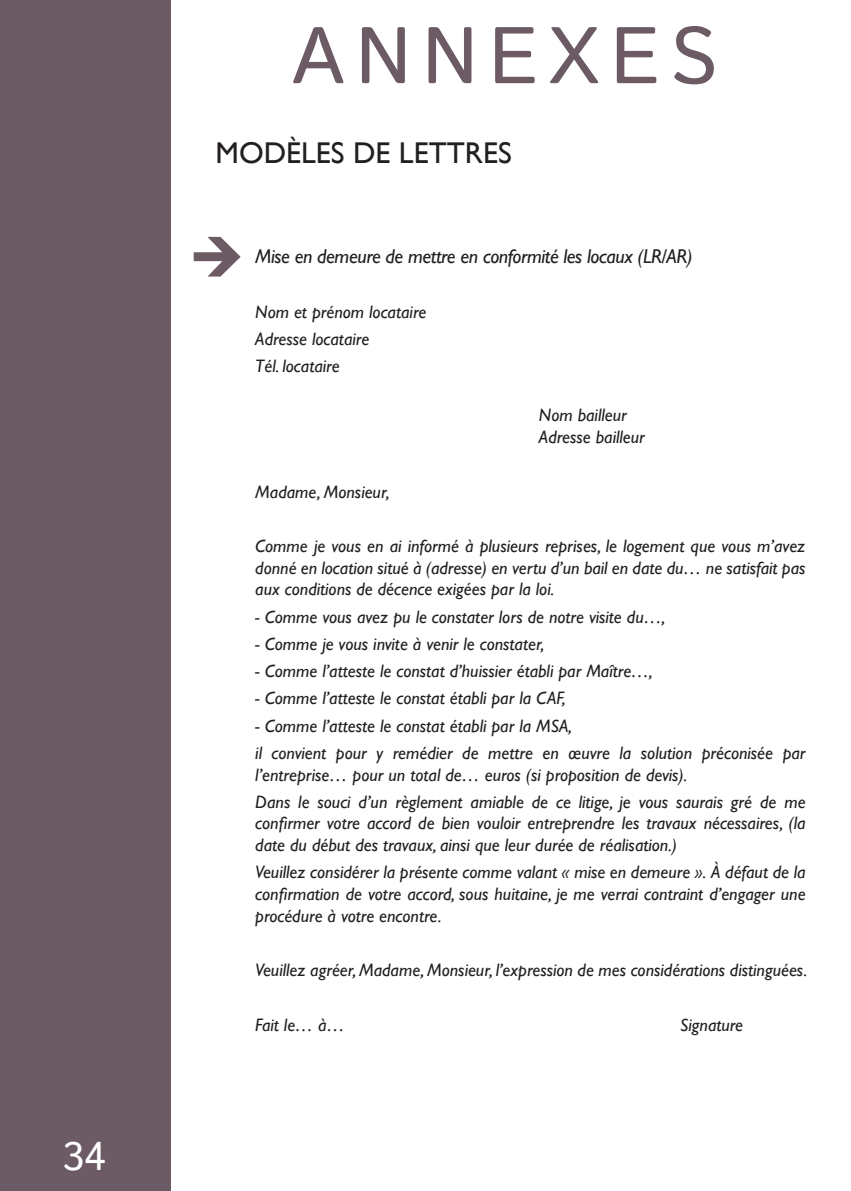
<style>
.page{position:relative;width:851px;height:1191px;background:#fff}
.page>*{position:absolute;margin:0;border:0;box-sizing:border-box;transform-origin:0 0}
.t1{font:80px "Istok";letter-spacing:.13em;color:#6c5a64}
.t2{font:40px "Istok";color:#fff}
.t3{font:30px "Gill Sans";color:#231f20}
.t4{font:italic 20px "Gill Sans";letter-spacing:-.02em;color:#231f20}
.t5{font:italic 18px/21.6px "Gill Sans";color:#231f20}
</style>
<div class="page">
<div style="left:0;top:0;width:170px;height:1191px;background:#6c5a64"></div>
<svg style="left:194px;top:237px;width:46px;height:39px"></svg>
<h2 class="t2" style="left:63px;top:1130px;width:45px">34</h2>
<h1 class="t1" style="left:292px;top:3px;width:428px">ANNEXES</h1>
<h3 class="t3" style="left:215px;top:135px;width:298px">MODÈLES DE LETTRES</h3>
<p class="t4" style="left:255px;top:245px;width:438px">Mise en demeure de mettre en conformité les locaux (LR/AR)</p>
<p class="t5" style="left:255px;top:298px;width:172px;line-height:27.2px">Nom et prénom locataire<br>Adresse locataire<br>Tél. locataire</p>
<p class="t5" style="left:539px;top:404px;width:107px">Nom bailleur<br>Adresse bailleur</p>
<p class="t5" style="left:255px;top:480px;width:136px">Madame, Monsieur,</p>
<p class="t5" style="left:255px;top:535px;width:551px;text-align:justify">Comme je vous en ai informé à plusieurs reprises, le logement que vous m’avez donné en location situé à (adresse) en vertu d’un bail en date du… ne satisfait pas aux conditions de décence exigées par la loi.</p>
<p class="t5" style="left:255px;top:605px;width:411px">- Comme vous avez pu le constater lors de notre visite du…,</p>
<p class="t5" style="left:255px;top:633px;width:291px">- Comme je vous invite à venir le constater,</p>
<p class="t5" style="left:255px;top:660px;width:399px">- Comme l’atteste le constat d’huissier établi par Maître…,</p>
<p class="t5" style="left:255px;top:687px;width:312px">- Comme l’atteste le constat établi par la CAF,</p>
<p class="t5" style="left:255px;top:712px;width:551px;line-height:27.2px">- Comme l’atteste le constat établi par la MSA,<br>il convient pour y remédier de mettre en œuvre la solution préconisée par</p>
<p class="t5" style="left:255px;top:761px;width:551px;line-height:27.2px">l’entreprise… pour un total de… euros (si proposition de devis).<br>Dans le souci d’un règlement amiable de ce litige, je vous saurais gré de me</p>
<p class="t5" style="left:255px;top:812px;width:551px">confirmer votre accord de bien vouloir entreprendre les travaux nécessaires, (la date du début des travaux, ainsi que leur durée de réalisation.)</p>
<p class="t5" style="left:255px;top:861px;width:551px;text-align:justify">Veuillez considérer la présente comme valant « mise en demeure ». À défaut de la confirmation de votre accord, sous huitaine, je me verrai contraint d’engager une procédure à votre encontre.</p>
<p class="t5" style="left:255px;top:959px;width:553px">Veuillez agréer, Madame, Monsieur, l’expression de mes considérations distinguées.</p>
<p class="t5" style="left:255px;top:1013px;width:91px">Fait le… à…</p>
<p class="t5" style="left:680px;top:1013px;width:64px">Signature</p>
</div>
